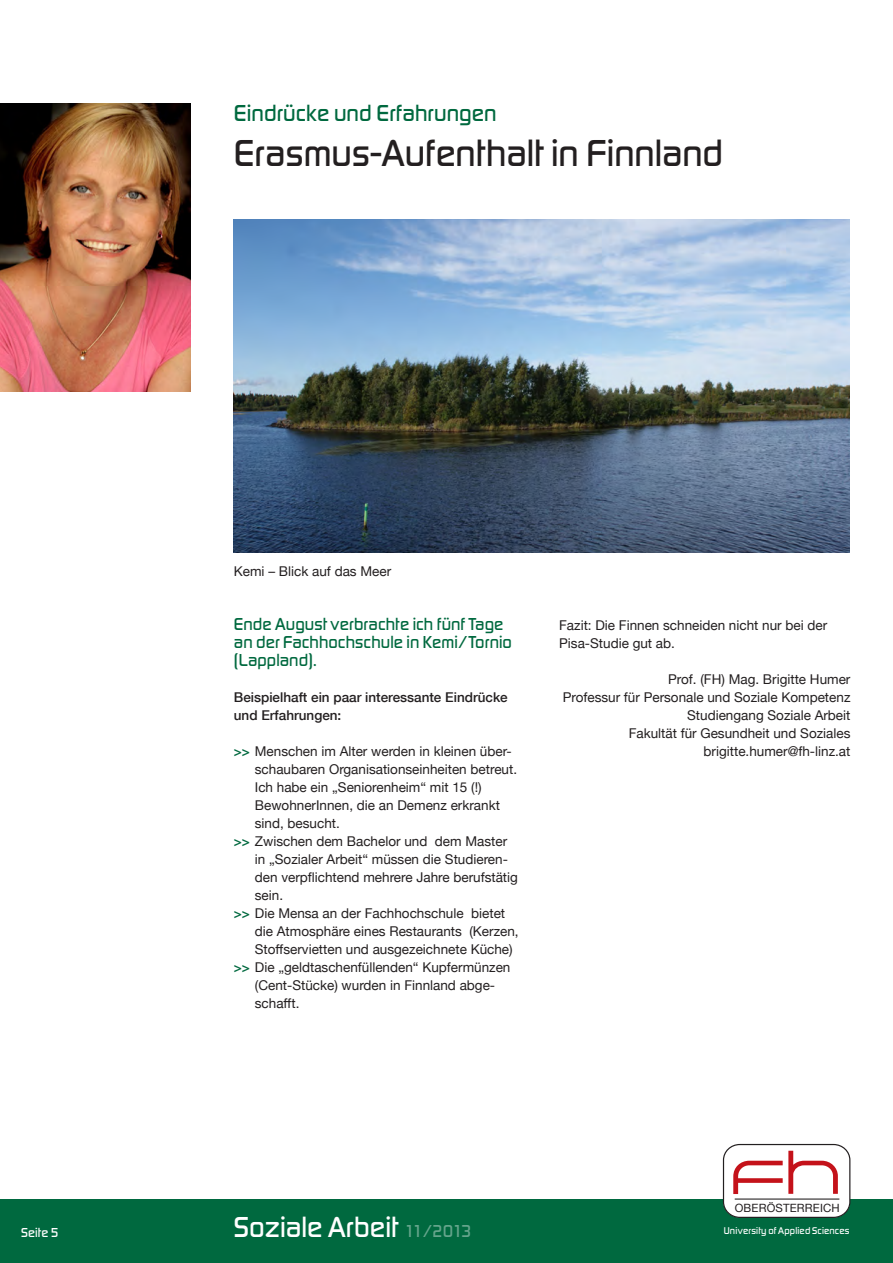
<style>
.page{position:relative;width:893px;height:1263px;background:#fff}
.page>*{position:absolute;margin:0;border:0;box-sizing:border-box;transform-origin:0 0}
.t1{font:500 39px "Digital Sans EF";color:#231f20}
.t2{font:500 30px "Digital Sans EF";color:#fff}
.t3{font:500 24px "Digital Sans EF";color:#00693f}
.t4{font:500 18px/18px "Digital Sans EF";letter-spacing:.005em;color:#00693f}
.t5{font:13.5px/18px "Helvetica Neue";color:#231f20}
.t6{font:500 13.5px/18px "Helvetica Neue";color:#231f20}
.t7{font:500 13.5px "Digital Sans EF";letter-spacing:.005em;color:#fff}
.t8{font:11.4px "Helvetica Neue";letter-spacing:.015em;color:#231f20}
.t9{font:500 10.2px "Digital Sans EF";letter-spacing:.02em;color:#fff}
.s1{font-weight:500;color:#00693f}
.s2{font-size:18px;color:#64a48b}
</style>
<div class="page">
<img style="left:234px;top:219px;width:616px;height:334px">
<div style="left:0;top:1199px;width:893px;height:64px;background:#00693f"></div>
<div style="left:723px;top:1144px;width:127px;height:73px;background:#fff;border-radius:16px"></div>
<div style="left:723px;top:1144px;width:127px;height:74px;border:1px solid #231f20;border-radius:16px"></div>
<svg style="left:733px;top:1151px;width:105px;height:43px"></svg>
<hr style="left:735px;top:1198px;width:104px;height:1px;background:#231f20">
<img style="left:0;top:103px;width:190px;height:288px">
<h3 class="t3" style="left:234px;top:99px;width:264px">Eindrücke und Erfahrungen</h3>
<h1 class="t1" style="left:234px;top:130px;width:491px">Erasmus-Aufenthalt in Finnland</h1>
<p class="t5" style="left:234px;top:561px;width:159px">Kemi – Blick auf das Meer</p>
<h3 class="t4" style="left:234px;top:615px;width:280px">Ende August verbrachte ich fünf Tage an der Fachhochschule in Kemi/Tornio (Lappland).</h3>
<p class="t6" style="left:234px;top:688px;width:275px">Beispielhaft ein paar interessante Eindrücke und Erfahrungen:</p>
<p class="t5" style="left:234px;top:741px;width:279px"><span class="s1">&gt;&gt;</span> Menschen im Alter werden in kleinen über-</p>
<p class="t5" style="left:255px;top:759px;width:264px">schaubaren Organisationseinheiten betreut.</p>
<p class="t5" style="left:255px;top:777px;width:228px">Ich habe ein „Seniorenheim“ mit 15 (!)</p>
<p class="t5" style="left:255px;top:795px;width:247px">BewohnerInnen, die an Demenz erkrankt</p>
<p class="t5" style="left:255px;top:813px;width:87px">sind, besucht.</p>
<p class="t5" style="left:234px;top:831px;width:275px"><span class="s1">&gt;&gt;</span> Zwischen dem Bachelor und dem Master</p>
<p class="t5" style="left:255px;top:849px;width:255px">in „Sozialer Arbeit“ müssen die Studieren-</p>
<p class="t5" style="left:255px;top:867px;width:265px">den verpflichtend mehrere Jahre berufstätig</p>
<p class="t5" style="left:255px;top:885px;width:30px">sein.</p>
<p class="t5" style="left:234px;top:903px;width:273px"><span class="s1">&gt;&gt;</span> Die Mensa an der Fachhochschule bietet</p>
<p class="t5" style="left:255px;top:921px;width:265px">die Atmosphäre eines Restaurants (Kerzen,</p>
<p class="t5" style="left:255px;top:939px;width:259px">Stoffservietten und ausgezeichnete Küche)</p>
<p class="t5" style="left:234px;top:957px;width:278px"><span class="s1">&gt;&gt;</span> Die „geldtaschenfüllenden“ Kupfermünzen</p>
<p class="t5" style="left:255px;top:975px;width:242px">(Cent-Stücke) wurden in Finnland abge-</p>
<p class="t5" style="left:255px;top:993px;width:46px">schafft.</p>
<p class="t5" style="left:559px;top:615px;width:270px">Fazit: Die Finnen schneiden nicht nur bei der<br>Pisa-Studie gut ab.</p>
<p class="t5" style="left:563px;top:669px;width:289px;text-align:right">Prof. (FH) Mag. Brigitte Humer<br>Professur für Personale und Soziale Kompetenz Studiengang Soziale Arbeit<br>Fakultät für Gesundheit und Soziales brigitte.humer@fh-linz.at</p>
<p class="t8" style="left:735px;top:1198px;width:107px">OBERÖSTERREICH</p>
<p class="t7" style="left:21px;top:1224px;width:39px">Seite 5</p>
<h2 class="t2" style="left:234px;top:1209px;width:239px">Soziale Arbeit <span class="s2">11/2013</span></h2>
<p class="t9" style="left:724px;top:1225px;width:127px">University of Applied Sciences</p>
</div>
